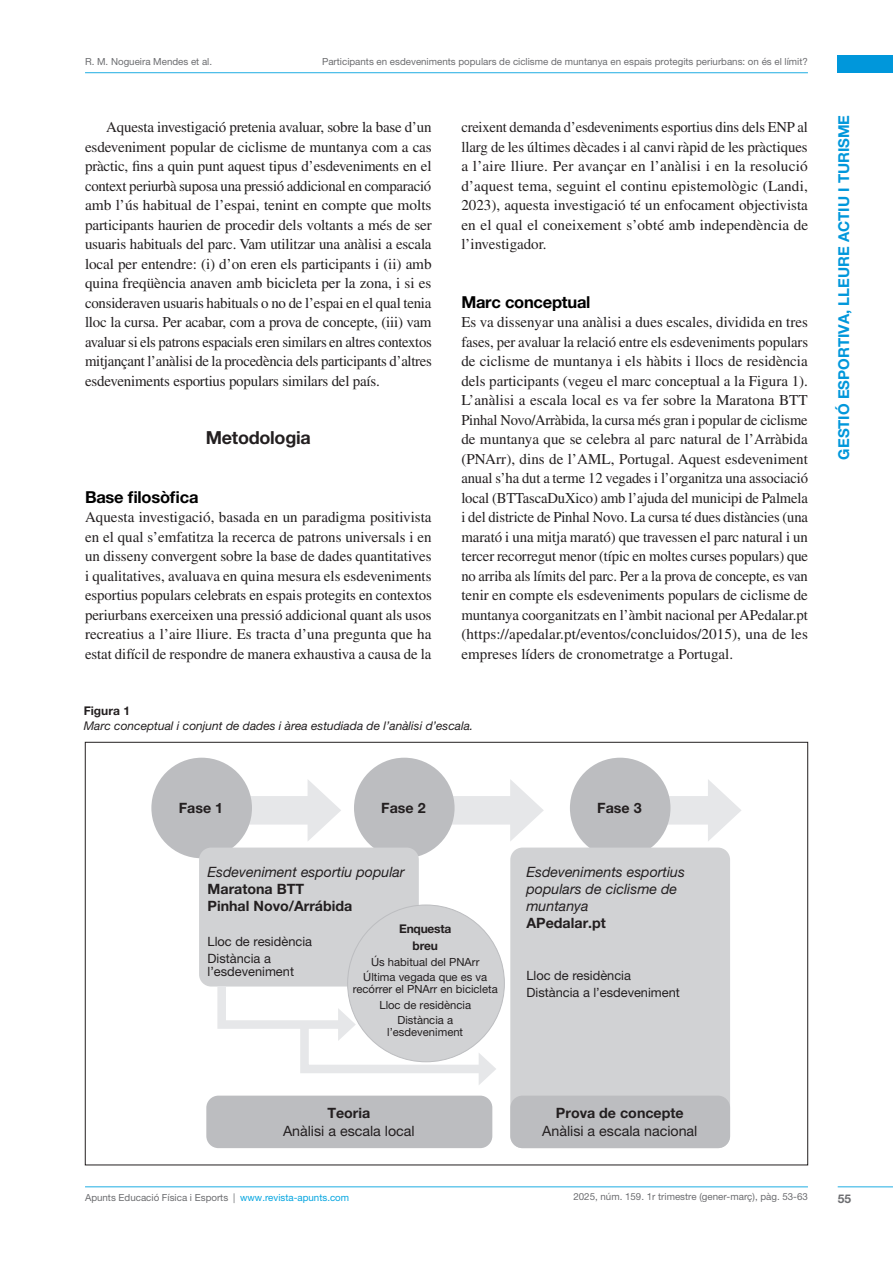
<style>
.page{position:relative;width:893px;height:1263px;background:#fff}
.page>*{position:absolute;margin:0;border:0;box-sizing:border-box;transform-origin:0 0}
.A-TITULO1{font:700 18px "Helvetica Neue LT Pro";letter-spacing:-.015em;color:#231f20}
.B-TITULO2{font:700 16.5px "Helvetica Neue LT Pro";letter-spacing:-.015em;color:#000}
.New_paragraph{font:15px/19.5px "Times LT Std";letter-spacing:-.01em;color:#231f20;text-align:justify}
.Paragraph{font:15px/19.5px "Times LT Std";letter-spacing:-.005em;color:#231f20;text-align:justify}
.t1{font:700 15px "Helvetica Neue LT Pro";color:#0097db}
.t2{font:700 14.25px/17.1px "Helvetica Neue LT Pro";color:#231f20}
.t3{font:14.25px/17.1px "Helvetica Neue LT Pro";color:#231f20;text-align:center}
.t4{font:italic 14.25px/17.1px "Helvetica Neue LT Pro";color:#231f20}
.t5{font:12.9px/17.1px "Helvetica Neue LT Pro";color:#231f20}
.F-TITULO-TABLA{font:italic 12px "Helvetica Neue LT Pro";color:#231f20}
.F-TITULO-TABLA-2{font:700 12px/17.1px "Helvetica Neue LT Pro";letter-spacing:-.02em;color:#231f20;text-align:center}
.t6{font:700 12px "Helvetica Neue LT Pro";color:#6c6d70}
.t7{font:11.25px/15.5px "Helvetica Neue LT Pro";color:#231f20;text-align:center}
.t8{font:9.75px "Helvetica Neue LT Pro";color:#6c6d70}
.s1{font-weight:400;font-style:italic}
.s2{font-weight:700;font-style:normal}
.s3{font-weight:700}
.s4{color:#04a5e0}
</style>
<div class="page">
<hr style="left:85px;top:72px;width:723px;height:1px;background:#1fade3">
<div style="left:838px;top:56px;width:55px;height:17px;background:#0097db"></div>
<hr style="left:85px;top:1186px;width:723px;height:1px;background:#1fade3">
<hr style="left:838px;top:1186px;width:55px;height:1px;background:#1fade3">
<div style="left:221px;top:796px;width:99px;height:28px;background:#e6e7e9"></div>
<svg style="left:308px;top:780px;width:33px;height:61px"></svg>
<div style="left:151px;top:758px;width:101px;height:100px;background:#bcbdc0;border-radius:50%"></div>
<div style="left:423px;top:796px;width:100px;height:28px;background:#e6e7e9"></div>
<svg style="left:510px;top:779px;width:34px;height:62px"></svg>
<div style="left:354px;top:758px;width:101px;height:100px;background:#bcbdc0;border-radius:50%"></div>
<div style="left:621px;top:796px;width:99px;height:28px;background:#e6e7e9"></div>
<svg style="left:708px;top:779px;width:33px;height:62px"></svg>
<div style="left:570px;top:758px;width:100px;height:100px;background:#bcbdc0;border-radius:50%"></div>
<div style="left:199px;top:847px;width:220px;height:139px;background:#d1d2d4;border-radius:12px"></div>
<div style="left:348px;top:905px;width:156px;height:157px;background:#d1d2d4;border-radius:50%"></div>
<div style="left:510px;top:847px;width:220px;height:301px;background:#d1d2d4;border-radius:12px"></div>
<div style="left:206px;top:1095px;width:286px;height:53px;background:#bcbdc0;border-radius:12px"></div>
<div style="left:510px;top:1095px;width:220px;height:53px;background:#bcbdc0;border-radius:12px"></div>
<svg style="left:213px;top:978px;width:283px;height:107px"></svg>
<p class="t8" style="left:85px;top:55px;width:129px">R. M. Nogueira Mendes et al.</p>
<p class="t8" style="left:322px;top:56px;width:487px">Participants en esdeveniments populars de ciclisme de muntanya en espais protegits periurbans: on és el límit?</p>
<p class="New_paragraph" style="left:85px;top:117px;width:348px;text-indent:21px">Aquesta investigació pretenia avaluar, sobre la base d’un esdeveniment popular de ciclisme de muntanya com a cas pràctic, fins a quin punt aquest tipus d’esdeveniments en el context periurbà suposa una pressió addicional en comparació amb l’ús habitual de l’espai, tenint en compte que molts participants haurien de procedir dels voltants a més de ser usuaris habituals del parc. Vam utilitzar una anàlisi a escala local per entendre: (i) d’on eren els participants i (ii) amb quina freqüència anaven amb bicicleta per la zona, i si es consideraven usuaris habituals o no de l’espai en el qual tenia lloc la cursa. Per acabar, com a prova de concepte, (iii) vam avaluar si els patrons espacials eren similars en altres contextos mitjançant l’anàlisi de la procedència dels participants d’altres esdeveniments esportius populars similars del país.</p>
<p class="A-TITULO1" style="left:206px;top:426px;width:106px">Metodologia</p>
<p class="B-TITULO2" style="left:85px;top:486px;width:115px">Base filosòfica</p>
<p class="Paragraph" style="left:85px;top:507px;width:348px">Aquesta investigació, basada en un paradigma positivista en el qual s’emfatitza la recerca de patrons universals i en un disseny convergent sobre la base de dades quantitatives i qualitatives, avaluava en quina mesura els esdeveniments esportius populars celebrats en espais protegits en contextos periurbans exerceixen una pressió addicional quant als usos recreatius a l’aire lliure. Es tracta d’una pregunta que ha estat difícil de respondre de manera exhaustiva a causa de la</p>
<p class="Paragraph" style="left:461px;top:117px;width:348px">creixent demanda d’esdeveniments esportius dins dels ENP al llarg de les últimes dècades i al canvi ràpid de les pràctiques a l’aire lliure. Per avançar en l’anàlisi i en la resolució d’aquest tema, seguint el continu epistemològic (Landi, 2023), aquesta investigació té un enfocament objectivista en el qual el coneixement s’obté amb independència de l’investigador.</p>
<p class="B-TITULO2" style="left:461px;top:291px;width:131px">Marc conceptual</p>
<p class="New_paragraph" style="left:461px;top:312px;width:348px">Es va dissenyar una anàlisi a dues escales, dividida en tres fases, per avaluar la relació entre els esdeveniments populars de ciclisme de muntanya i els hàbits i llocs de residència dels participants (vegeu el marc conceptual a la Figura 1).<br>L’anàlisi a escala local es va fer sobre la Maratona BTT Pinhal Novo/Arràbida, la cursa més gran i popular de ciclisme de muntanya que se celebra al parc natural de l’Arràbida (PNArr), dins de l’AML, Portugal. Aquest esdeveniment anual s’ha dut a terme 12 vegades i l’organitza una associació local (BTTascaDuXico) amb l’ajuda del municipi de Palmela i del districte de Pinhal Novo. La cursa té dues distàncies (una marató i una mitja marató) que travessen el parc natural i un tercer recorregut menor (típic en moltes curses populars) que no arriba als límits del parc. Per a la prova de concepte, es van tenir en compte els esdeveniments populars de ciclisme de muntanya coorganitzats en l’àmbit nacional per APedalar.pt (https://apedalar.pt/eventos/concluidos/2015), una de les empreses líders de cronometratge a Portugal.</p>
<p class="F-TITULO-TABLA-2" style="left:84px;top:701px;width:48px">Figura 1</p>
<p class="F-TITULO-TABLA" style="left:84px;top:718px;width:391px">Marc conceptual i conjunt de dades i àrea estudiada de l’anàlisi d’escala.</p>
<p class="t1" style="left:835px;top:459px;width:346px;rotate:-90deg">GESTIÓ ESPORTIVA, LLEURE ACTIU I TURISME</p>
<p class="t2" style="left:179px;top:799px;width:46px">Fase 1</p>
<p class="t2" style="left:381px;top:799px;width:46px">Fase 2</p>
<p class="t2" style="left:597px;top:799px;width:46px">Fase 3</p>
<p class="t2" style="left:208px;top:863px;width:199px"><span class="s1">Esdeveniment esportiu popular<br></span>Maratona BTT<br>Pinhal Novo/Arrábida</p>
<p class="t5" style="left:208px;top:932px;width:106px">Lloc de residència<br>Distància a</p>
<p class="t5" style="left:208px;top:963px;width:88px">l’esdeveniment</p>
<p class="F-TITULO-TABLA-2" style="left:399px;top:920px;width:54px">Enquesta breu</p>
<p class="t7" style="left:363px;top:954px;width:125px">Ús habitual del PNArr<br>Última vegada que es va</p>
<p class="t7" style="left:353px;top:981px;width:146px">recórrer el PNArr en bicicleta<br>Lloc de residència<br>Distància a</p>
<p class="t7" style="left:387px;top:1024px;width:77px">l’esdeveniment</p>
<p class="t4" style="left:526px;top:863px;width:160px">Esdeveniments esportius populars de ciclisme de muntanya<br><span class="s2">APedalar.pt</span></p>
<p class="t5" style="left:526px;top:966px;width:155px">Lloc de residència<br>Distància a l’esdeveniment</p>
<p class="t3" style="left:283px;top:1104px;width:133px"><span class="s3">Teoria<br></span>Anàlisi a escala local</p>
<p class="t3" style="left:542px;top:1104px;width:157px"><span class="s3">Prova de concepte<br></span>Anàlisi a escala nacional</p>
<p class="t8" style="left:85px;top:1192px;width:266px">Apunts Educació Física i Esports | <span class="s4">www.revista-apunts.com</span></p>
<p class="t8" style="left:573px;top:1191px;width:236px">2025, núm. 159. 1r trimestre (gener-març), pàg. 53-63</p>
<p class="t6" style="left:838px;top:1191px;width:15px">55</p>
</div>
